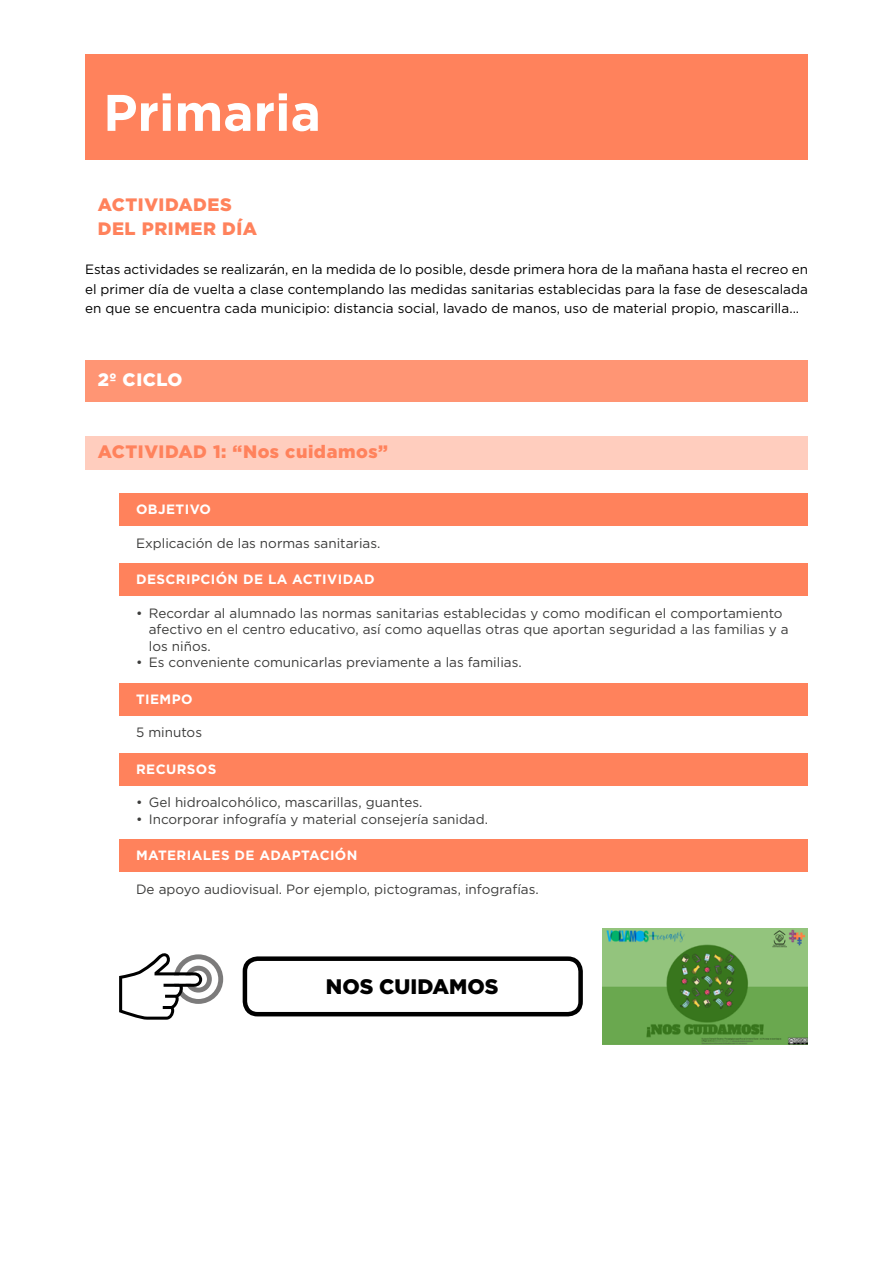
<style>
.page{position:relative;width:893px;height:1263px;background:#fff}
.page>*{position:absolute;margin:0;border:0;box-sizing:border-box;transform-origin:0 0}
.t1{font:700 51.3px "Gotham";color:#fff}
.t2{font:900 21px "Gotham";color:#000}
.t3{font:900 18px/24px "Gotham";letter-spacing:.03em;color:#ff825c}
.t4{font:900 18px "Gotham";letter-spacing:.03em;color:#fff}
.t5{font:13.5px/16.5px "Gotham";color:#3c3c3b}
.t6{font:13.5px/19.5px "Gotham";color:#000;text-align:justify}
.t7{font:700 13.5px "Gotham";letter-spacing:.03em;color:#fff}
</style>
<div class="page">
<div style="left:85px;top:360px;width:723px;height:41px;background:#ff9574"></div>
<div style="left:85px;top:437px;width:723px;height:33px;background:#ffcdbe"></div>
<div style="left:119px;top:493px;width:689px;height:33px;background:#ff825c"></div>
<div style="left:119px;top:563px;width:689px;height:33px;background:#ff825c"></div>
<div style="left:119px;top:683px;width:689px;height:32px;background:#ff825c"></div>
<div style="left:119px;top:753px;width:689px;height:32px;background:#ff825c"></div>
<div style="left:119px;top:839px;width:689px;height:33px;background:#ff825c"></div>
<div style="left:85px;top:54px;width:723px;height:106px;background:#ff825c"></div>
<div style="left:243px;top:956px;width:340px;height:60px;border:4px solid #000;border-radius:13px"></div>
<svg style="left:176px;top:957px;width:45px;height:44px"></svg>
<div style="left:174px;top:954px;width:49px;height:50px;border:5px solid #7c7b7b;border-radius:50%"></div>
<svg style="left:187px;top:968px;width:22px;height:22px"></svg>
<div style="left:185px;top:966px;width:27px;height:26px;border:5px solid #7c7b7b;border-radius:50%"></div>
<svg style="left:119px;top:953px;width:83px;height:67px"></svg>
<img style="left:602px;top:928px;width:206px;height:116px">
<h1 class="t1" style="left:103px;top:83px;width:219px">Primaria</h1>
<h3 class="t3" style="left:98px;top:192px;width:161px">ACTIVIDADES<br>DEL PRIMER DÍA</h3>
<p class="t6" style="left:85px;top:259px;width:725px">Estas actividades se realizarán, en la medida de lo posible, desde primera hora de la mañana hasta el recreo en el primer día de vuelta a clase contemplando las medidas sanitarias establecidas para la fase de desescalada en que se encuentra cada municipio: distancia social, lavado de manos, uso de material propio, mascarilla...</p>
<h3 class="t4" style="left:98px;top:369px;width:86px">2º CICLO</h3>
<h3 class="t3" style="left:98px;top:439px;width:292px">ACTIVIDAD 1: “Nos cuidamos”</h3>
<p class="t7" style="left:136px;top:502px;width:76px">OBJETIVO</p>
<p class="t5" style="left:136px;top:535px;width:246px">Explicación de las normas sanitarias.</p>
<p class="t7" style="left:136px;top:572px;width:240px">DESCRIPCIÓN DE LA ACTIVIDAD</p>
<p class="t5" style="left:149px;top:605px;width:641px;text-indent:-13px">• Recordar al alumnado las normas sanitarias establecidas y como modifican el comportamiento afectivo en el centro educativo, así como aquellas otras que aportan seguridad a las familias y a los niños.</p>
<p class="t5" style="left:136px;top:654px;width:387px">• Es conveniente comunicarlas previamente a las familias.</p>
<p class="t7" style="left:136px;top:691px;width:58px">TIEMPO</p>
<p class="t5" style="left:136px;top:724px;width:68px">5 minutos</p>
<p class="t7" style="left:136px;top:761px;width:82px">RECURSOS</p>
<p class="t5" style="left:136px;top:794px;width:288px">• Gel hidroalcohólico, mascarillas, guantes.</p>
<p class="t5" style="left:136px;top:811px;width:353px">• Incorporar infografía y material consejería sanidad.</p>
<p class="t7" style="left:136px;top:848px;width:223px">MATERIALES DE ADAPTACIÓN</p>
<p class="t5" style="left:136px;top:881px;width:404px">De apoyo audiovisual. Por ejemplo, pictogramas, infografías.</p>
<h2 class="t2" style="left:326px;top:974px;width:174px">NOS CUIDAMOS</h2>
</div>
